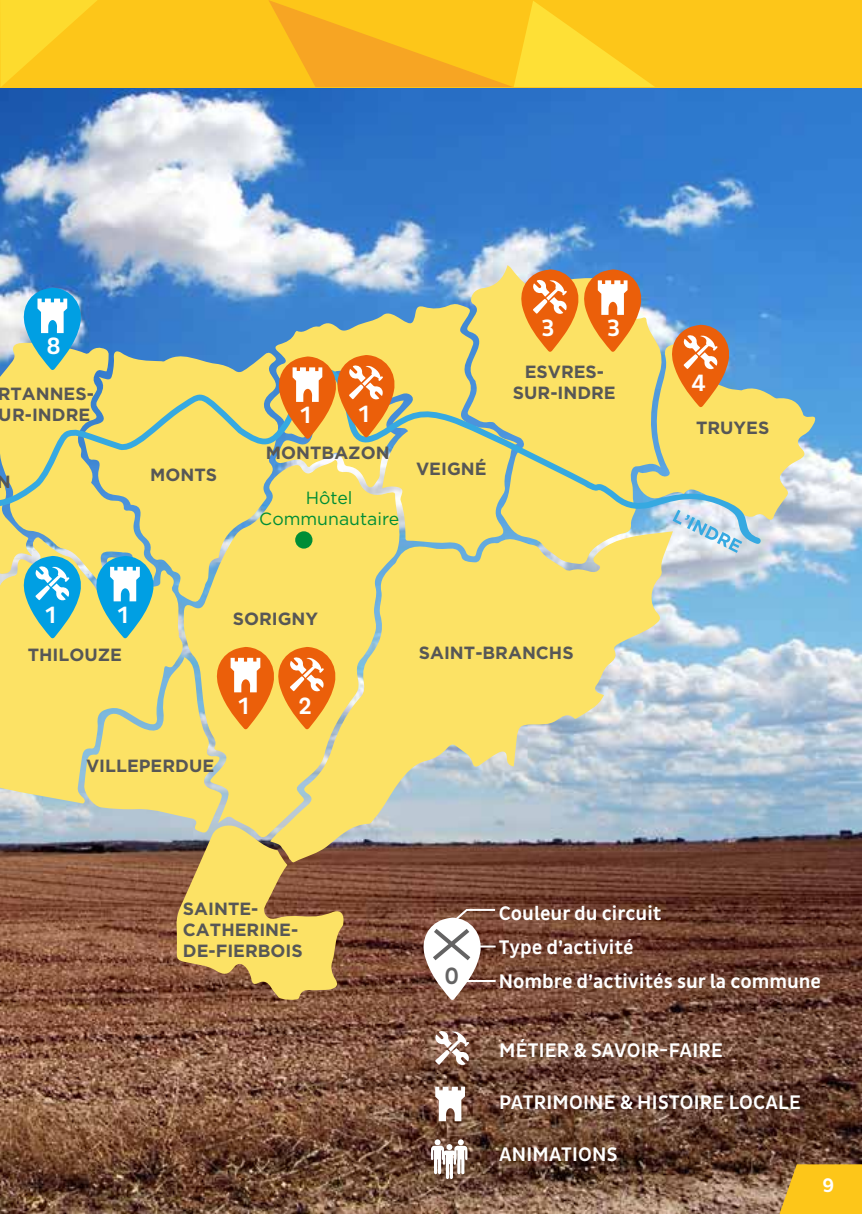
<style>
.page{position:relative;width:862px;height:1214px;background:#fff}
.page>*{position:absolute;margin:0;border:0;box-sizing:border-box;transform-origin:0 0}
.t1{font:500 24px "Pluto Sans Cond";color:#fff}
.t2{font:500 24px "Pluto Sans Cond";color:#646363}
.t3{font:500 20px/34px "Pluto Sans Cond";color:#fff}
.t4{font:700 17.6px/21.2px "Gotham";color:#575756}
.t5{font:17.6px/21.2px "Gotham";color:#008d36;text-align:center}
</style>
<div class="page">
<img style="left:0;top:87px;width:862px;height:1126px">
<svg style="left:779px;top:1164px;width:83px;height:49px;background:#eeba1f"></svg>
<div style="left:0;top:0;width:862px;height:87px;background:#fdc619"></div>
<svg style="left:0;top:0;width:97px;height:86px"></svg>
<svg style="left:269px;top:0;width:386px;height:87px"></svg>
<div style="left:187px;top:605px;width:83px;height:42px;background:#fce265"></div>
<svg style="left:465px;top:265px;width:197px;height:104px;background:#c3ccaf"></svg>
<svg style="left:0;top:605px;width:187px;height:199px;background:#f7e06d"></svg>
<svg style="left:160px;top:350px;width:110px;height:255px;background:#cdcc82"></svg>
<svg style="left:267px;top:303px;width:250px;height:253px;background:#c3c685"></svg>
<svg style="left:270px;top:553px;width:403px;height:310px;background:#d9ce8a"></svg>
<svg style="left:160px;top:369px;width:358px;height:184px;background:#ecdc70"></svg>
<svg style="left:435px;top:1029px;width:34px;height:36px"></svg>
<svg style="left:431px;top:1139px;width:36px;height:39px"></svg>
<svg style="left:435px;top:1086px;width:30px;height:35px"></svg>
<svg style="left:273px;top:355px;width:131px;height:134px;background:#e1b467"></svg>
<svg style="left:84px;top:647px;width:260px;height:352px;background:#d3b160"></svg>
<svg style="left:0;top:287px;width:160px;height:352px;background:#b5c994"></svg>
<svg style="left:518px;top:269px;width:297px;height:284px;background:#c9c38b"></svg>
<svg style="left:420px;top:907px;width:77px;height:93px"></svg>
<h1 class="t1" style="left:46px;top:332px;width:16px">8</h1>
<p class="t4" style="left:-2px;top:383px;width:98px">RTANNES-<br>UR-INDRE</p>
<p class="t4" style="left:-4px;top:470px;width:15px">N</p>
<h1 class="t1" style="left:300px;top:401px;width:12px">1</h1>
<h1 class="t1" style="left:359px;top:400px;width:12px">1</h1>
<p class="t4" style="left:266px;top:441px;width:125px">MONTBAZON</p>
<p class="t4" style="left:150px;top:463px;width:68px">MONTS</p>
<p class="t4" style="left:416px;top:457px;width:72px">VEIGNÉ</p>
<p class="t5" style="left:259px;top:486px;width:141px">Hôtel<br>Communautaire</p>
<h1 class="t1" style="left:541px;top:314px;width:15px">3</h1>
<h1 class="t1" style="left:607px;top:314px;width:15px">3</h1>
<p class="t4" style="left:513px;top:361px;width:104px;text-align:center">ESVRES-<br>SUR-INDRE</p>
<h1 class="t1" style="left:45px;top:600px;width:12px">1</h1>
<h1 class="t1" style="left:118px;top:600px;width:12px">1</h1>
<p class="t4" style="left:233px;top:607px;width:87px">SORIGNY</p>
<p class="t4" style="left:28px;top:644px;width:96px">THILOUZE</p>
<p class="t4" style="left:419px;top:641px;width:156px">SAINT-BRANCHS</p>
<h1 class="t1" style="left:238px;top:691px;width:12px">1</h1>
<h1 class="t1" style="left:298px;top:691px;width:15px">2</h1>
<p class="t4" style="left:86px;top:754px;width:130px">VILLEPERDUE</p>
<h1 class="t1" style="left:691px;top:369px;width:16px">4</h1>
<p class="t4" style="left:696px;top:416px;width:75px">TRUYES</p>
<p class="t4" style="left:183px;top:897px;width:121px">SAINTE-<br>CATHERINE-<br>DE-FIERBOIS</p>
<h1 class="t2" style="left:444px;top:962px;width:16px">0</h1>
<p class="t3" style="left:499px;top:896px;width:324px">Couleur du circuit<br>Type d’activité<br>Nombre d’activités sur la commune</p>
<p class="t3" style="left:499px;top:1033px;width:225px">MÉTIER &amp; SAVOIR-FAIRE</p>
<p class="t3" style="left:499px;top:1085px;width:303px">PATRIMOINE &amp; HISTOIRE LOCALE</p>
<p class="t3" style="left:499px;top:1137px;width:120px">ANIMATIONS</p>
<p class="t3" style="left:822px;top:1168px;width:13px">9</p>
</div>
